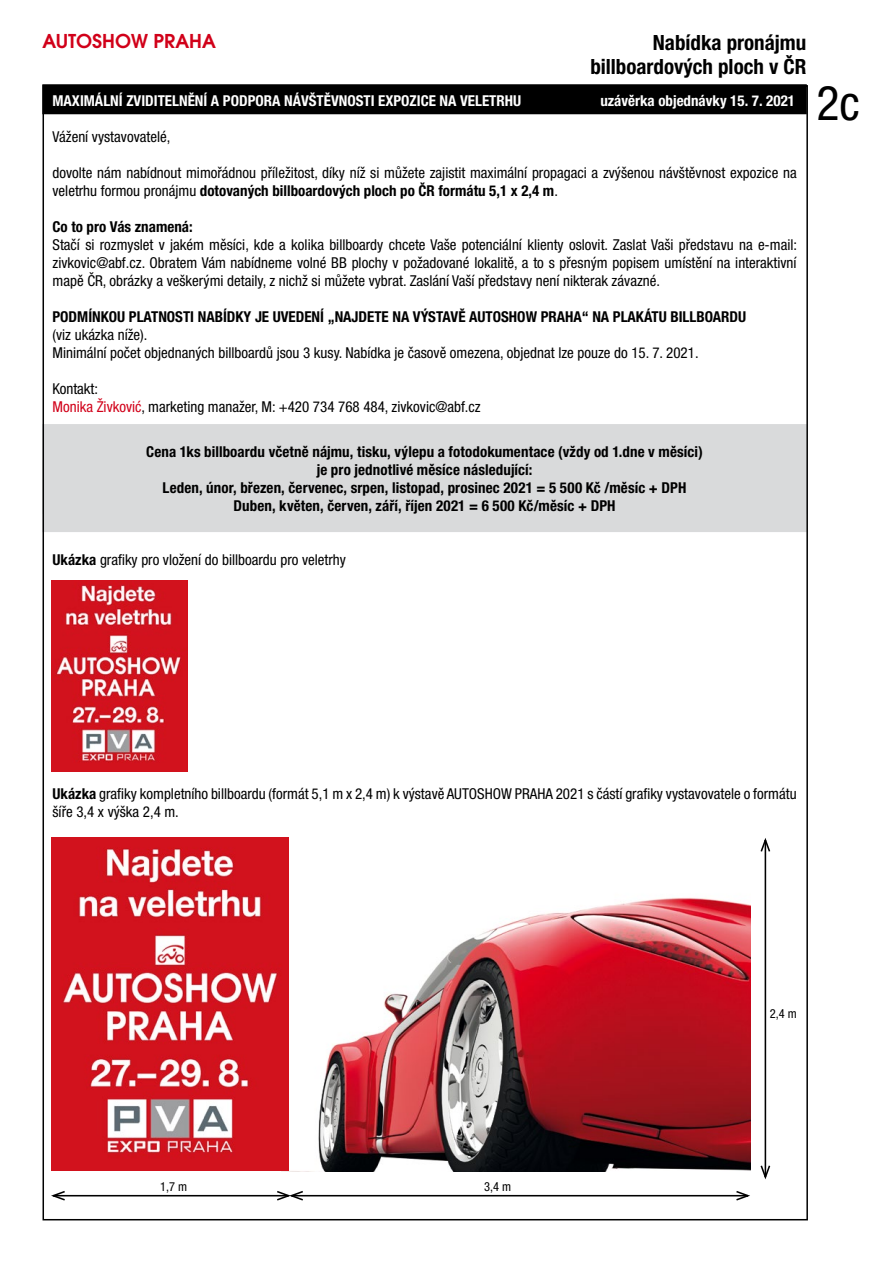
<style>
.page{position:relative;width:893px;height:1263px;background:#fff}
.page>*{position:absolute;margin:0;border:0;box-sizing:border-box;transform-origin:0 0}
.t1{font:condensed 48px "Helvetica Neue LT Pro";color:#000}
.t2{font:700 condensed 21px/24px "Helvetica Neue LT Pro";color:#000;text-align:right}
.t3{font:21px "Avant Gar Got Itc TOT Dem";color:#d10019}
.t4{font:condensed 15px/18px "Helvetica Neue LT Pro";color:#000}
.t5{font:700 condensed 15px/18px "Helvetica Neue LT Pro";letter-spacing:.005em;color:#000;text-align:center}
.t6{font:700 condensed 15px "Helvetica Neue LT Pro";color:#fff}
.t7{font:condensed 12.45px "Helvetica Neue LT Pro";color:#000}
.s1{font-weight:700}
.s2{color:#d10019}
</style>
<div class="page">
<div style="left:42px;top:84px;width:765px;height:30px;background:#000"></div>
<div style="left:42px;top:424px;width:765px;height:54px;background:#d9dadb"></div>
<div style="left:42px;top:478px;width:765px;height:54px;background:#d9dadb"></div>
<hr style="left:53px;top:1195px;width:236px;height:1px;background:#000">
<svg style="left:51px;top:1191px;width:16px;height:10px"></svg>
<hr style="left:291px;top:1195px;width:457px;height:1px;background:#000">
<svg style="left:275px;top:1191px;width:30px;height:10px"></svg>
<svg style="left:734px;top:1191px;width:16px;height:10px"></svg>
<hr style="left:765px;top:840px;width:1px;height:337px;background:#000">
<svg style="left:760px;top:1164px;width:11px;height:16px"></svg>
<svg style="left:760px;top:838px;width:11px;height:15px"></svg>
<img style="left:282px;top:897px;width:468px;height:275px">
<img style="left:51px;top:580px;width:136px;height:191px">
<img style="left:52px;top:838px;width:237px;height:333px">
<h2 class="t3" style="left:43px;top:29px;width:175px">AUTOSHOW PRAHA</h2>
<h2 class="t2" style="left:590px;top:30px;width:217px">Nabídka pronájmu billboardových ploch v ČR</h2>
<p class="t6" style="left:53px;top:91px;width:470px">MAXIMÁLNÍ ZVIDITELNĚNÍ A PODPORA NÁVŠTĚVNOSTI EXPOZICE NA VELETRHU</p>
<p class="t6" style="left:600px;top:91px;width:196px">uzávěrka objednávky 15. 7. 2021</p>
<p class="t4" style="left:53px;top:127px;width:119px">Vážení vystavovatelé,</p>
<p class="t4" style="left:53px;top:163px;width:746px">dovolte nám nabídnout mimořádnou příležitost, díky níž si můžete zajistit maximální propagaci a zvýšenou návštěvnost expozice na veletrhu formou pronájmu <span class="s1">dotovaných billboardových ploch po ČR formátu 5,1 x 2,4 m</span>.</p>
<p class="t5" style="left:53px;top:217px;width:142px">Co to pro Vás znamená:</p>
<p class="t4" style="left:53px;top:235px;width:746px;text-align:justify">Stačí si rozmyslet v jakém měsíci, kde a kolika billboardy chcete Vaše potenciální klienty oslovit. Zaslat Vaši představu na e-mail: zivkovic@abf.cz. Obratem Vám nabídneme volné BB plochy v požadované lokalitě, a to s přesným popisem umístění na interaktivní mapě ČR, obrázky a veškerými detaily, z nichž si můžete vybrat. Zaslání Vaší představy není nikterak závazné.</p>
<p class="t5" style="left:53px;top:307px;width:695px">PODMÍNKOU PLATNOSTI NABÍDKY JE UVEDENÍ „NAJDETE NA VÝSTAVĚ AUTOSHOW PRAHA“ NA PLAKÁTU BILLBOARDU</p>
<p class="t4" style="left:53px;top:325px;width:648px">(viz ukázka níže).<br>Minimální počet objednaných billboardů jsou 3 kusy. Nabídka je časově omezena, objednat lze pouze do 15. 7. 2021.</p>
<p class="t4" style="left:53px;top:379px;width:430px">Kontakt:<br><span class="s2">Monika Živković</span>, marketing manažer, M: +420 734 768 484, zivkovic@abf.cz</p>
<p class="t5" style="left:146px;top:442px;width:558px">Cena 1ks billboardu včetně nájmu, tisku, výlepu a fotodokumentace (vždy od 1.dne v měsíci) je pro jednotlivé měsíce následující:<br>Leden, únor, březen, červenec, srpen, listopad, prosinec 2021 = 5 500 Kč /měsíc + DPH Duben, květen, červen, září, říjen 2021 = 6 500 Kč/měsíc + DPH</p>
<h1 class="t1" style="left:816px;top:75px;width:45px">2c</h1>
<p class="t4" style="left:53px;top:550px;width:295px"><span class="s1">Ukázka</span> grafiky pro vložení do billboardu pro veletrhy</p>
<p class="t4" style="left:53px;top:784px;width:746px"><span class="s1">Ukázka</span> grafiky kompletního billboardu (formát 5,1 m x 2,4 m) k výstavě AUTOSHOW PRAHA 2021 s částí grafiky vystavovatele o formátu šíře 3,4 x výška 2,4 m.</p>
<p class="t7" style="left:160px;top:1179px;width:28px">1,7 m</p>
<p class="t7" style="left:484px;top:1179px;width:28px">3,4 m</p>
<p class="t7" style="left:770px;top:1006px;width:28px">2,4 m</p>
</div>
